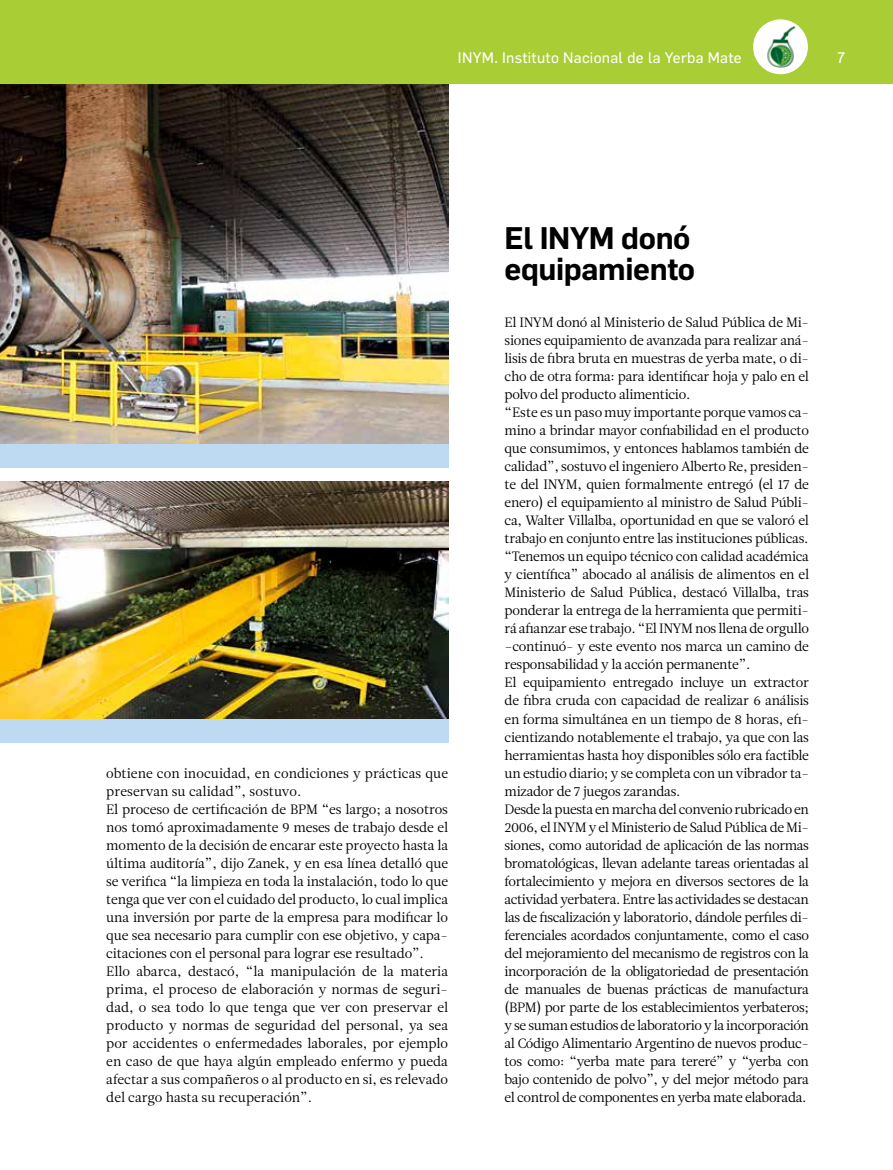
<style>
.page{position:relative;width:893px;height:1170px;background:#fff}
.page>*{position:absolute;margin:0;border:0;box-sizing:border-box;transform-origin:0 0}
.t1{font:600 30.6px/30.9px "Flama";letter-spacing:-.01em;color:#000}
.t2{font:15px "Flama Basic";letter-spacing:.02em;color:#fff}
.t3{font:13.5px/18px "Leitura News Roman 1";letter-spacing:-.02em;color:#000}
</style>
<div class="page">
<img style="left:0;top:84px;width:449px;height:360px">
<div style="left:0;top:0;width:893px;height:84px;background:#a9cd34"></div>
<div style="left:753px;top:19px;width:55px;height:55px;background:#fff;border-radius:50%"></div>
<img style="left:767px;top:26px;width:29px;height:42px">
<img style="left:0;top:481px;width:449px;height:238px">
<div style="left:0;top:444px;width:449px;height:24px;background:#bedaf2"></div>
<div style="left:0;top:719px;width:449px;height:23px;background:#bedaf2"></div>
<p class="t2" style="left:458px;top:47px;width:285px">INYM. Instituto Nacional de la Yerba Mate</p>
<p class="t2" style="left:837px;top:47px;width:10px">7</p>
<p class="t3" style="left:106px;top:764px;width:343px">obtiene con inocuidad, en condiciones y prácticas que preservan su calidad”, sostuvo.<br>El proceso de certificación de BPM “es largo; a nosotros nos tomó aproximadamente 9 meses de trabajo desde el momento de la decisión de encarar este proyecto hasta la última auditoría”, dijo Zanek, y en esa línea detalló que se verifica “la limpieza en toda la instalación, todo lo que tenga que ver con el cuidado del producto, lo cual implica una inversión por parte de la empresa para modificar lo que sea necesario para cumplir con ese objetivo, y capa&shy;citaciones con el personal para lograr ese resultado”.<br>Ello abarca, destacó, “la manipulación de la materia prima, el proceso de elaboración y normas de seguri&shy;dad, o sea todo lo que tenga que ver con preservar el producto y normas de seguridad del personal, ya sea por accidentes o enfermedades laborales, por ejemplo en caso de que haya algún empleado enfermo y pueda afectar a sus compañeros o al producto en si, es relevado del cargo hasta su recuperación”.</p>
<h1 class="t1" style="left:504px;top:220px;width:192px">El INYM donó equipamiento</h1>
<p class="t3" style="left:504px;top:314px;width:306px">El INYM donó al Ministerio de Salud Pública de Mi&shy;siones equipamiento de avanzada para realizar aná&shy;lisis de fibra bruta en muestras de yerba mate, o di&shy;cho de otra forma: para identificar hoja y palo en el polvo del producto alimenticio.<br>“Este es un paso muy importante porque vamos ca&shy;mino a brindar mayor confiabilidad en el producto que consumimos, y entonces hablamos también de calidad”, sostuvo el ingeniero Alberto Re, presiden&shy;te del INYM, quien formalmente entregó (el 17 de enero) el equipamiento al ministro de Salud Públi&shy;ca, Walter Villalba, oportunidad en que se valoró el trabajo en conjunto entre las instituciones públicas. “Tenemos un equipo técnico con calidad académica y científica” abocado al análisis de alimentos en el Ministerio de Salud Pública, destacó Villalba, tras ponderar la entrega de la herramienta que permiti&shy;rá afianzar ese trabajo. “El INYM nos llena de orgullo –continuó- y este evento nos marca un camino de responsabilidad y la acción permanente”.<br>El equipamiento entregado incluye un extractor de fibra cruda con capacidad de realizar 6 análisis en forma simultánea en un tiempo de 8 horas, efi&shy;cientizando notablemente el trabajo, ya que con las herramientas hasta hoy disponibles sólo era factible un estudio diario; y se completa con un vibrador ta&shy;mizador de 7 juegos zarandas.<br>Desde la puesta en marcha del convenio rubricado en 2006, el INYM y el Ministerio de Salud Pública de Mi&shy;siones, como autoridad de aplicación de las normas bromatológicas, llevan adelante tareas orientadas al fortalecimiento y mejora en diversos sectores de la actividad yerbatera. Entre las actividades se destacan las de fiscalización y laboratorio, dándole perfiles di&shy;ferenciales acordados conjuntamente, como el caso del mejoramiento del mecanismo de registros con la incorporación de la obligatoriedad de presentación de manuales de buenas prácticas de manufactura (BPM) por parte de los establecimientos yerbateros; y se suman estudios de laboratorio y la incorporación al Código Alimentario Argentino de nuevos produc&shy;tos como: “yerba mate para tereré” y “yerba con bajo contenido de polvo”, y del mejor método para el control de componentes en yerba mate elaborada.</p>
</div>
